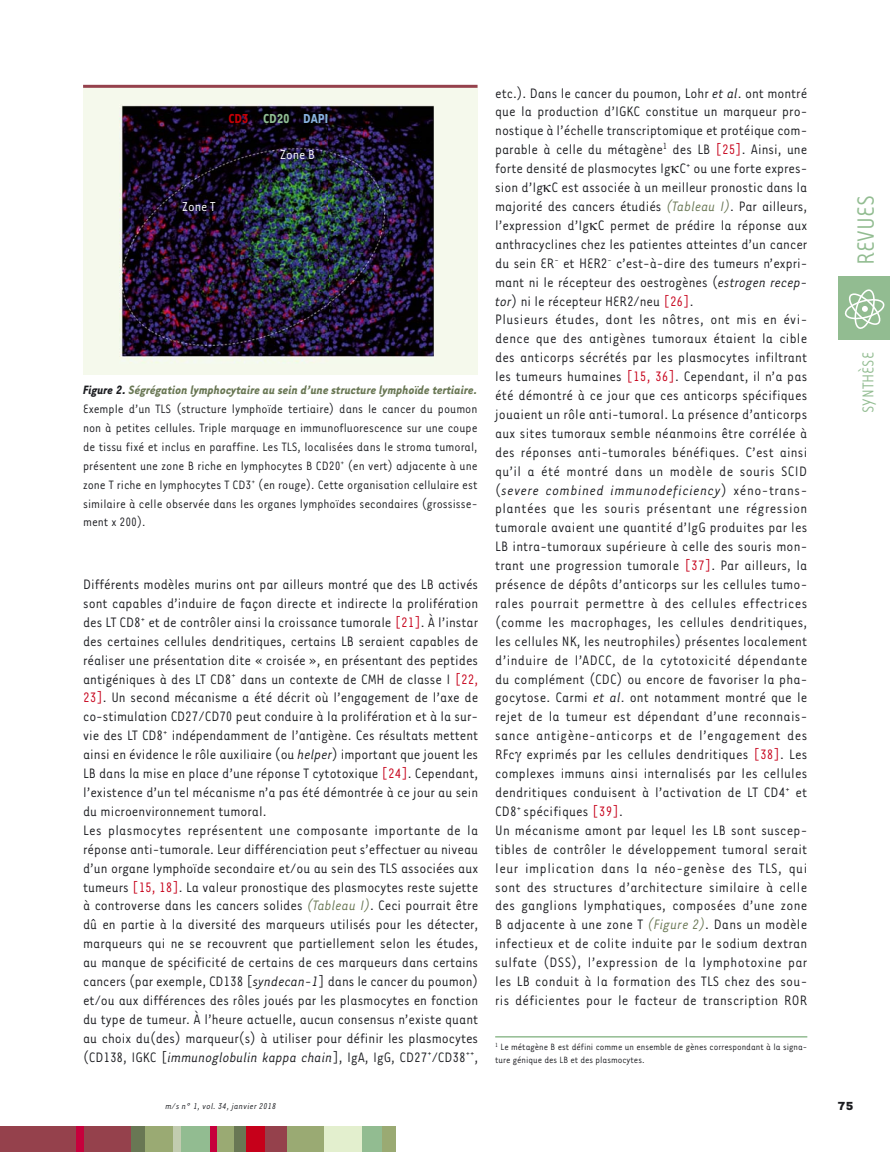
<style>
.page{position:relative;width:890px;height:1152px;background:#fff}
.page>*{position:absolute;margin:0;border:0;box-sizing:border-box;transform-origin:0 0}
.t1{font:27px "Tarzana Narrow";color:#92bc91}
.t2{font:18px "Tarzana Narrow";color:#92bc91}
.t3{font:15.75px/18.9px "Tarzana Narrow";color:#1b1c20}
.t4{font:700 15px "Tarzana Narrow";color:#8fbd93}
.t5{font:15px "Tarzana Narrow";color:#fff}
.t6{font:13.95px/18.9px "Tarzana Narrow";color:#1b1c20;text-align:justify}
.t7{font:700 13.5px "Tarzana Wide";color:#1b1c20}
.t8{font:10.5px/12.6px "Tarzana Narrow";color:#1b1c20}
.t9{font:italic 9.75px "Tarzana Narrow";letter-spacing:.025em;color:#1b1c20}
.s1{color:#c50006}
.s2{color:#88b2df}
.s3{font-weight:700;font-style:italic}
.s4{font-weight:700;font-style:italic;color:#697754}
.s5{color:#c6001a}
.s6{font-style:italic}
.s7{font-style:italic;color:#697754}
</style>
<div class="page">
<div style="left:838px;top:276px;width:51px;height:64px;background:#92bc91"></div>
<svg style="left:844px;top:289px;width:41px;height:40px"></svg>
<div style="left:0;top:1127px;width:132px;height:25px;background:#95414c"></div>
<div style="left:233px;top:1127px;width:13px;height:25px;background:#697754"></div>
<div style="left:76px;top:1127px;width:7px;height:25px;background:#c6003c"></div>
<div style="left:131px;top:1127px;width:22px;height:25px;background:#697754"></div>
<div style="left:145px;top:1127px;width:29px;height:25px;background:#9aaa73"></div>
<div style="left:173px;top:1127px;width:8px;height:25px;background:#c2ccb0"></div>
<div style="left:181px;top:1127px;width:30px;height:25px;background:#92bc91"></div>
<div style="left:215px;top:1127px;width:19px;height:25px;background:#9aaa73"></div>
<div style="left:211px;top:1127px;width:6px;height:25px;background:#c6003c"></div>
<div style="left:246px;top:1127px;width:27px;height:25px;background:#c6001a"></div>
<div style="left:285px;top:1127px;width:39px;height:25px;background:#9aaa73"></div>
<div style="left:265px;top:1127px;width:21px;height:25px;background:#95414c"></div>
<div style="left:324px;top:1127px;width:38px;height:25px;background:#e3efce"></div>
<div style="left:362px;top:1127px;width:20px;height:25px;background:#92bc91"></div>
<div style="left:381px;top:1127px;width:14px;height:25px;background:#9aaa73"></div>
<hr style="left:495px;top:1036px;width:311px;height:1px;background:#92bc91">
<div style="left:83px;top:85px;width:394px;height:290px;background:#f5f9ec"></div>
<img style="left:119px;top:104px;width:314px;height:259px">
<hr style="left:83px;top:85px;width:394px;height:3px;background:#95414c">
<p class="t4" style="left:228px;top:112px;width:101px"><span class="s1">CD3</span> CD20 <span class="s2">DAPI</span></p>
<p class="t5" style="left:280px;top:149px;width:36px">Zone B</p>
<p class="t5" style="left:182px;top:200px;width:35px">Zone T</p>
<p class="t6" style="left:83px;top:381px;width:396px"><span class="s3">Figure 2.</span> <span class="s4">Ségrégation lymphocytaire au sein d’une structure lymphoïde tertiaire.<br></span>Exemple d’un TLS (structure lymphoïde tertiaire) dans le cancer du poumon non à petites cellules. Triple marquage en immunofluorescence sur une coupe de tissu fixé et inclus en paraffine. Les TLS, localisées dans le stroma tumoral, présentent une zone B riche en lymphocytes B CD20<sup>+</sup> (en vert) adjacente à une zone T riche en lymphocytes T CD3<sup>+</sup> (en rouge). Cette organisation cellulaire est similaire à celle observée dans les organes lymphoïdes secondaires (grossisse&shy;ment x 200).</p>
<p class="t3" style="left:83px;top:576px;width:396px">Différents modèles murins ont par ailleurs montré que des LB activés sont capables d’induire de façon directe et indirecte la prolifération des LT CD8<sup>+</sup> et de contrôler ainsi la croissance tumorale <span class="s5">[21]</span>. À l’instar des certaines cellules dendritiques, certains LB seraient capables de réaliser une présentation dite « croisée », en présentant des peptides antigéniques à des LT CD8<sup>+</sup> dans un contexte de CMH de classe I <span class="s5">[22, 23]</span>. Un second mécanisme a été décrit où l’engagement de l’axe de co-stimulation CD27/CD70 peut conduire à la prolifération et à la sur&shy;vie des LT CD8<sup>+</sup> indépendamment de l’antigène. Ces résultats mettent ainsi en évidence le rôle auxiliaire (ou <span class="s6">helper</span>) important que jouent les LB dans la mise en place d’une réponse T cytotoxique <span class="s5">[24]</span>. Cependant, l’existence d’un tel mécanisme n’a pas été démontrée à ce jour au sein du microenvironnement tumoral.<br>Les plasmocytes représentent une composante importante de la réponse anti-tumorale. Leur différenciation peut s’effectuer au niveau d’un organe lymphoïde secondaire et/ou au sein des TLS associées aux tumeurs <span class="s5">[15, 18]</span>. La valeur pronostique des plasmocytes reste sujette à controverse dans les cancers solides <span class="s7">(Tableau I)</span>. Ceci pourrait être dû en partie à la diversité des marqueurs utilisés pour les détecter, marqueurs qui ne se recouvrent que partiellement selon les études, au manque de spécificité de certains de ces marqueurs dans certains cancers (par exemple, CD138 [<span class="s6">syndecan-1</span>] dans le cancer du poumon) et/ou aux différences des rôles joués par les plasmocytes en fonction du type de tumeur. À l’heure actuelle, aucun consensus n’existe quant au choix du(des) marqueur(s) à utiliser pour définir les plasmocytes (CD138, IGKC [<span class="s6">immunoglobulin kappa chain</span>], IgA, IgG, CD27<sup>+</sup>/CD38<sup>++</sup>,</p>
<p class="t3" style="left:495px;top:84px;width:313px">etc.). Dans le cancer du poumon, Lohr <span class="s6">et al</span>. ont montré que la production d’IGKC constitue un marqueur pro&shy;nostique à l’échelle transcriptomique et protéique com&shy;parable à celle du métagène<sup>1</sup> des LB <span class="s5">[25]</span>. Ainsi, une forte densité de plasmocytes Ig C<sup>+</sup> ou une forte expres&shy;sion d’Ig C est associée à un meilleur pronostic dans la majorité des cancers étudiés <span class="s7">(Tableau I)</span>. Par ailleurs, l’expression d’Ig C permet de prédire la réponse aux anthracyclines chez les patientes atteintes d’un cancer du sein ER<sup>-</sup> et HER2<sup>-</sup> c’est-à-dire des tumeurs n’expri&shy;mant ni le récepteur des oestrogènes (<span class="s6">estrogen recep&shy;tor</span>) ni le récepteur HER2/neu <span class="s5">[26]</span>.<br>Plusieurs études, dont les nôtres, ont mis en évi&shy;dence que des antigènes tumoraux étaient la cible des anticorps sécrétés par les plasmocytes infiltrant les tumeurs humaines <span class="s5">[15, 36]</span>. Cependant, il n’a pas été démontré à ce jour que ces anticorps spécifiques jouaient un rôle anti-tumoral. La présence d’anticorps aux sites tumoraux semble néanmoins être corrélée à des réponses anti-tumorales bénéfiques. C’est ainsi qu’il a été montré dans un modèle de souris SCID (<span class="s6">severe combined immunodeficiency</span>) xéno-trans&shy;plantées que les souris présentant une régression tumorale avaient une quantité d’IgG produites par les LB intra-tumoraux supérieure à celle des souris mon&shy;trant une progression tumorale <span class="s5">[37]</span>. Par ailleurs, la présence de dépôts d’anticorps sur les cellules tumo&shy;rales pourrait permettre à des cellules effectrices (comme les macrophages, les cellules dendritiques, les cellules NK, les neutrophiles) présentes localement d’induire de l’ADCC, de la cytotoxicité dépendante du complément (CDC) ou encore de favoriser la pha&shy;gocytose. Carmi <span class="s6">et al</span>. ont notamment montré que le rejet de la tumeur est dépendant d’une reconnais&shy;sance antigène-anticorps et de l’engagement des RFc exprimés par les cellules dendritiques <span class="s5">[38]</span>. Les complexes immuns ainsi internalisés par les cellules dendritiques conduisent à l’activation de LT CD4<sup>+</sup> et CD8<sup>+</sup> spécifiques <span class="s5">[39]</span>.<br>Un mécanisme amont par lequel les LB sont suscep&shy;tibles de contrôler le développement tumoral serait leur implication dans la néo-genèse des TLS, qui sont des structures d’architecture similaire à celle des ganglions lymphatiques, composées d’une zone B adjacente à une zone T <span class="s7">(Figure 2)</span>. Dans un modèle infectieux et de colite induite par le sodium dextran sulfate (DSS), l’expression de la lymphotoxine par les LB conduit à la formation des TLS chez des sou&shy;ris déficientes pour le facteur de transcription ROR</p>
<p class="t8" style="left:495px;top:1041px;width:313px"><sup>1</sup> Le métagène B est défini comme un ensemble de gènes correspondant à la signa&shy;ture génique des LB et des plasmocytes.</p>
<h1 class="t1" style="left:854px;top:265px;width:71px;rotate:-90deg">REVUES</h1>
<p class="t2" style="left:860px;top:413px;width:62px;rotate:-90deg">SYNTHÈSE</p>
<p class="t9" style="left:165px;top:1102px;width:112px">m/s n° 1, vol. 34, janvier 2018</p>
<p class="t7" style="left:837px;top:1100px;width:18px">75</p>
</div>
